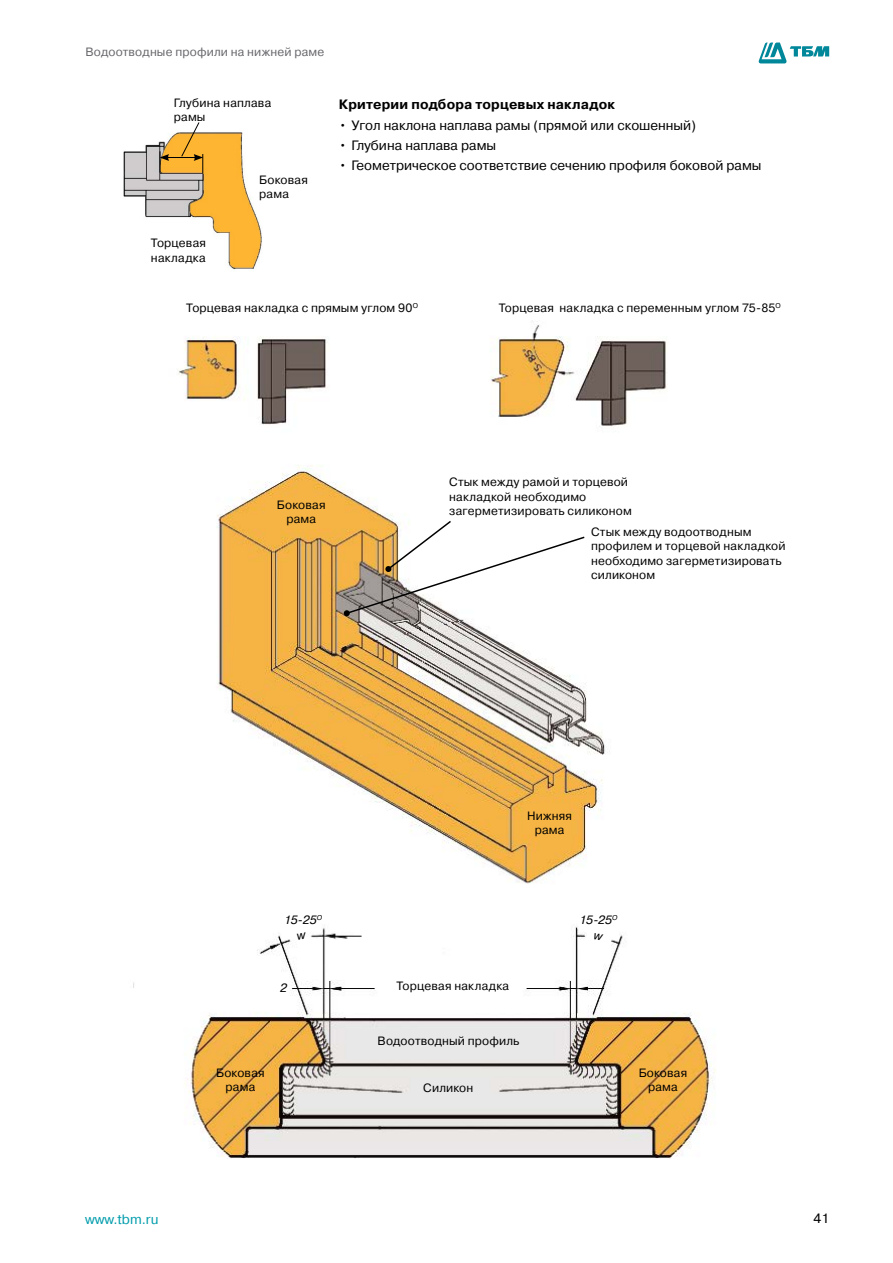
<style>
.page{position:relative;width:893px;height:1263px;background:#fff}
.page>*{position:absolute;margin:0;border:0;box-sizing:border-box;transform-origin:0 0}
.t1{font:13.5px "Pragmatica C";color:#000}
.t2{font:700 13.5px "Pragmatica C";letter-spacing:.015em;color:#000}
.t3{font:13.5px "Pragmatica C";color:#009cac}
.t4{font:12px/14.4px "Pragmatica C";letter-spacing:.015em;color:#000}
.t5{font:12px "Pragmatica C";letter-spacing:.015em;color:#68676c}
.t6{font:italic 12px "Pragmatica C";letter-spacing:-.02em;color:#000}
</style>
<div class="page">
<svg style="left:758px;top:43px;width:71px;height:20px"></svg>
<img style="left:133px;top:311px;width:583px;height:847px">
<svg style="left:344px;top:519px;width:242px;height:97px"></svg>
<img style="left:123px;top:132px;width:139px;height:137px">
<svg style="left:160px;top:122px;width:43px;height:51px"></svg>
<svg style="left:297px;top:933px;width:10px;height:7px"></svg>
<svg style="left:594px;top:933px;width:9px;height:7px"></svg>
<p class="t5" style="left:85px;top:45px;width:240px">Водоотводные профили на нижней раме</p>
<p class="t4" style="left:174px;top:95px;width:99px">Глубина наплава рамы</p>
<p class="t4" style="left:151px;top:236px;width:57px">Торцевая накладка</p>
<p class="t4" style="left:259px;top:173px;width:50px">Боковая рама</p>
<p class="t2" style="left:339px;top:97px;width:278px">Критерии подбора торцевых накладок</p>
<p class="t1" style="left:339px;top:117px;width:359px">• Угол наклона наплава рамы (прямой или скошенный)</p>
<p class="t1" style="left:339px;top:138px;width:159px">• Глубина наплава рамы</p>
<p class="t1" style="left:339px;top:158px;width:424px">• Геометрическое соответствие сечению профиля боковой рамы</p>
<p class="t4" style="left:186px;top:301px;width:233px">Торцевая накладка с прямым углом 90<sup>O</sup></p>
<p class="t4" style="left:499px;top:301px;width:284px">Торцевая накладка с переменным углом 75-85<sup>O</sup></p>
<p class="t4" style="left:277px;top:497px;width:50px;text-align:center">Боковая рама</p>
<p class="t4" style="left:449px;top:475px;width:184px">Стык между рамой и торцевой накладкой необходимо загерметизировать силиконом</p>
<p class="t4" style="left:591px;top:525px;width:196px">Стык между водоотводным профилем и торцевой накладкой необходимо загерметизировать силиконом</p>
<p class="t4" style="left:527px;top:808px;width:46px;text-align:center">Нижняя рама</p>
<p class="t6" style="left:284px;top:913px;width:39px">15-25<sup>O</sup></p>
<p class="t6" style="left:580px;top:913px;width:39px">15-25<sup>O</sup></p>
<p class="t6" style="left:280px;top:981px;width:8px">2</p>
<p class="t4" style="left:216px;top:1065px;width:50px;text-align:center">Боковая рама</p>
<p class="t4" style="left:396px;top:979px;width:114px">Торцевая накладка</p>
<p class="t4" style="left:378px;top:1034px;width:143px">Водоотводный профиль</p>
<p class="t4" style="left:423px;top:1081px;width:52px">Силикон</p>
<p class="t4" style="left:639px;top:1065px;width:50px;text-align:center">Боковая рама</p>
<p class="t3" style="left:85px;top:1212px;width:75px">www.tbm.ru</p>
<p class="t1" style="left:813px;top:1211px;width:17px">41</p>
</div>
